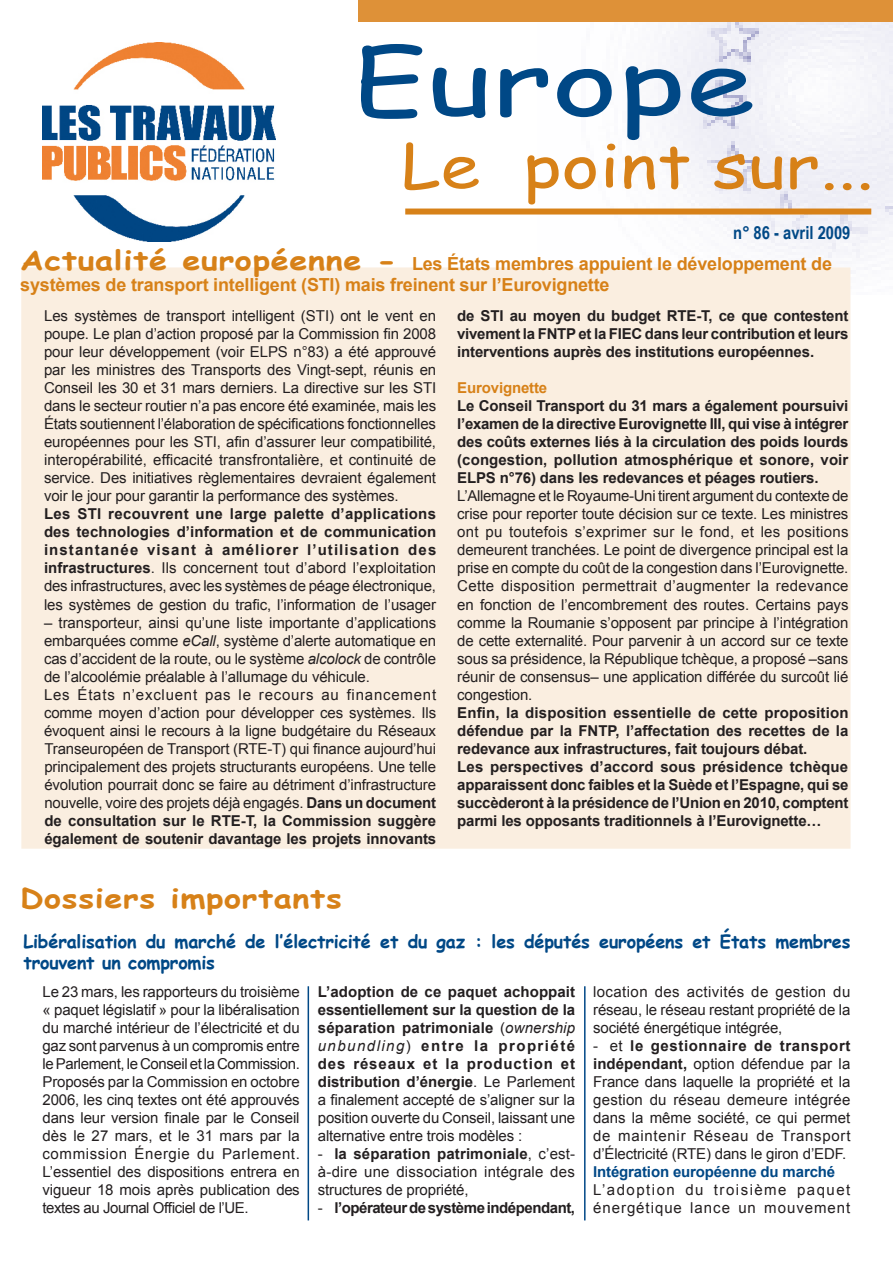
<style>
.page{position:relative;width:893px;height:1263px;background:#fff}
.page>*{position:absolute;margin:0;border:0;box-sizing:border-box;transform-origin:0 0}
.t1{font:90px "Comic Sans MS";color:#004886;scale:1.3 1}
.t2{font:60px "Comic Sans MS";color:#d78118;scale:1.2 1}
.t3{font:700 27px "Comic Sans MS";letter-spacing:.02em;color:#d78118;scale:1.2 1}
.t4{font:700 18px/21.6px "Arial";letter-spacing:-.01em;color:#d78118}
.t5{font:700 18px/21.6px "Comic Sans MS";letter-spacing:-.01em;color:#004886}
.t6{font:700 18px "Arial Narrow";color:#004886}
.t7{font:15px/18px "Arial";letter-spacing:-.01em;color:#231f20;text-align:justify}
.t8{font:700 15px/18px "Arial";letter-spacing:-.01em;color:#231f20;text-align:justify}
.t9{font:15px/18px "Arial";letter-spacing:.065em;color:#231f20}
.t10{font:700 15px "Arial";letter-spacing:-.03em;color:#231f20}
.t11{font:700 15px "Arial";letter-spacing:-.01em;color:#004886}
.t12{font:700 15px "Arial";letter-spacing:-.01em;color:#d78118}
.s1{font-family:"Comic Sans MS";font-size:27px}
.s2{font-weight:400}
.s3{font-style:italic}
.s4{font-weight:700}
.s5{font-weight:400;font-style:italic}
</style>
<div class="page">
<img style="left:538px;top:21px;width:355px;height:273px">
<div style="left:405px;top:209px;width:466px;height:6px;background:#d78118"></div>
<div style="left:358px;top:0;width:535px;height:21px;background:#de9138"></div>
<img style="left:43px;top:43px;width:232px;height:198px">
<div style="left:21px;top:267px;width:829px;height:582px;background:#faeee0"></div>
<hr style="left:308px;top:986px;width:1px;height:234px;background:#004886">
<hr style="left:584px;top:986px;width:2px;height:234px;background:#004886">
<h1 class="t1" style="left:353px;top:15px;width:311px">Europe</h1>
<h2 class="t2" style="left:401px;top:121px;width:395px">Le point sur...</h2>
<p class="t6" style="left:733px;top:219px;width:119px">n° 86 - avril 2009</p>
<p class="t4" style="left:20px;top:253px;width:813px"><span class="s1">Actualité européenne -</span> Les États membres appuient le développement de systèmes de transport intelligent (STI) mais freinent sur l’Eurovignette</p>
<p class="t7" style="left:44px;top:307px;width:394px">Les systèmes de transport intelligent (STI) ont le vent en poupe. Le plan d’action proposé par la Commission fin 2008 pour leur développement (voir ELPS n°83) a été approuvé par les ministres des Transports des Vingt-sept, réunis en Conseil les 30 et 31 mars derniers. La directive sur les STI dans le secteur routier n’a pas encore été examinée, mais les États soutiennent l’élaboration de spécifications fonctionnelles européennes pour les STI, afin d’assurer leur compatibilité, interopérabilité, efficacité transfrontalière, et continuité de service. Des initiatives règlementaires devraient également voir le jour pour garantir la performance des systèmes.</p>
<p class="t8" style="left:44px;top:506px;width:394px">Les STI recouvrent une large palette d’applications des technologies d’information et de communication instantanée visant à améliorer l’utilisation des infrastructures<span class="s2">. Ils concernent tout d’abord l’exploitation des infrastructures, avec les systèmes de péage électronique, les systèmes de gestion du trafic, l’information de l’usager</span></p>
<p class="t7" style="left:44px;top:613px;width:394px;text-align:left">– transporteur, ainsi qu’une liste importante d’applications embarquées comme <span class="s3">eCall</span>, système d’alerte automatique en cas d’accident de la route, ou le système <span class="s3">alcolock</span> de contrôle de l’alcoolémie préalable à l’allumage du véhicule.<br>Les États n’excluent pas le recours au financement comme moyen d’action pour développer ces systèmes. Ils évoquent ainsi le recours à la ligne budgétaire du Réseaux Transeuropéen de Transport (RTE-T) qui finance aujourd’hui principalement des projets structurants européens. Une telle évolution pourrait donc se faire au détriment d’infrastructure nouvelle, voire des projets déjà engagés. <span class="s4">Dans un document de consultation sur le RTE-T, la Commission suggère également de soutenir davantage les projets innovants</span></p>
<h3 class="t3" style="left:20px;top:878px;width:270px">Dossiers importants</h3>
<p class="t8" style="left:457px;top:308px;width:393px">de STI au moyen du budget RTE-T, ce que contestent vivement la FNTP et la FIEC dans leur contribution et leurs interventions auprès des institutions européennes.</p>
<p class="t12" style="left:457px;top:378px;width:92px">Eurovignette</p>
<p class="t8" style="left:457px;top:398px;width:393px">Le Conseil Transport du 31 mars a également poursuivi l’examen de la directive Eurovignette III, qui vise à intégrer des coûts externes liés à la circulation des poids lourds (congestion, pollution atmosphérique et sonore, voir ELPS n°76) dans les redevances et péages routiers.</p>
<p class="t7" style="left:457px;top:487px;width:393px">L’Allemagne et le Royaume-Uni tirent argument du contexte de crise pour reporter toute décision sur ce texte. Les ministres ont pu toutefois s’exprimer sur le fond, et les positions demeurent tranchées. Le point de divergence principal est la prise en compte du coût de la congestion dans l’Eurovignette.<br>Cette disposition permettrait d’augmenter la redevance en fonction de l’encombrement des routes. Certains pays comme la Roumanie s’opposent par principe à l’intégration de cette externalité. Pour parvenir à un accord sur ce texte sous sa présidence, la République tchèque, a proposé –sans réunir de consensus– une application différée du surcoût lié congestion.</p>
<p class="t8" style="left:457px;top:704px;width:393px;text-align:left">Enfin, la disposition essentielle de cette proposition défendue par la FNTP, l’affectation des recettes de la redevance aux infrastructures, fait toujours débat.<br>Les perspectives d’accord sous présidence tchèque apparaissent donc faibles et la Suède et l’Espagne, qui se succèderont à la présidence de l’Union en 2010, comptent parmi les opposants traditionnels à l’Eurovignette…</p>
<p class="t5" style="left:23px;top:929px;width:828px">Libéralisation du marché de l’électricité et du gaz : les députés européens et États membres trouvent un compromis</p>
<p class="t7" style="left:43px;top:983px;width:259px">Le 23 mars, les rapporteurs du troisième « paquet législatif » pour la libéralisation du marché intérieur de l’électricité et du gaz sont parvenus à un compromis entre le Parlement, le Conseil et la Commission.<br>Proposés par la Commission en octobre 2006, les cinq textes ont été approuvés dans leur version finale par le Conseil dès le 27 mars, et le 31 mars par la commission Énergie du Parlement.<br>L’essentiel des dispositions entrera en vigueur 18 mois après publication des textes au Journal Officiel de l’UE.</p>
<p class="t8" style="left:318px;top:983px;width:259px">L’adoption de ce paquet achoppait essentiellement sur la question de la séparation patrimoniale <span class="s2">(</span><span class="s5">ownership unbundling</span><span class="s2">)</span> entre la propriété des réseaux et la production et distribution d’énergie<span class="s2">. Le Parlement a finalement accepté de s’aligner sur la position ouverte du Conseil, laissant une alternative entre trois modèles :</span></p>
<p class="t7" style="left:593px;top:983px;width:259px">location des activités de gestion du réseau, le réseau restant propriété de la société énergétique intégrée,</p>
<p class="t7" style="left:593px;top:1037px;width:259px">- et <span class="s4">le gestionnaire de transport indépendant,</span> option défendue par la France dans laquelle la propriété et la gestion du réseau demeure intégrée dans la même société, ce qui permet de maintenir Réseau de Transport d’Électricité (RTE) dans le giron d’EDF.</p>
<p class="t11" style="left:593px;top:1162px;width:244px">Intégration européenne du marché</p>
<p class="t9" style="left:593px;top:1181px;width:259px">L’adoption du troisième paquet énergétique lance un mouvement</p>
<p class="t7" style="left:318px;top:1145px;width:259px">- <span class="s4">la séparation patrimoniale</span>, c’est&shy;à-dire une dissociation intégrale des structures de propriété,</p>
<p class="t10" style="left:318px;top:1198px;width:259px"><span class="s2">-</span> l’opérateur de système indépendant,</p>
</div>
